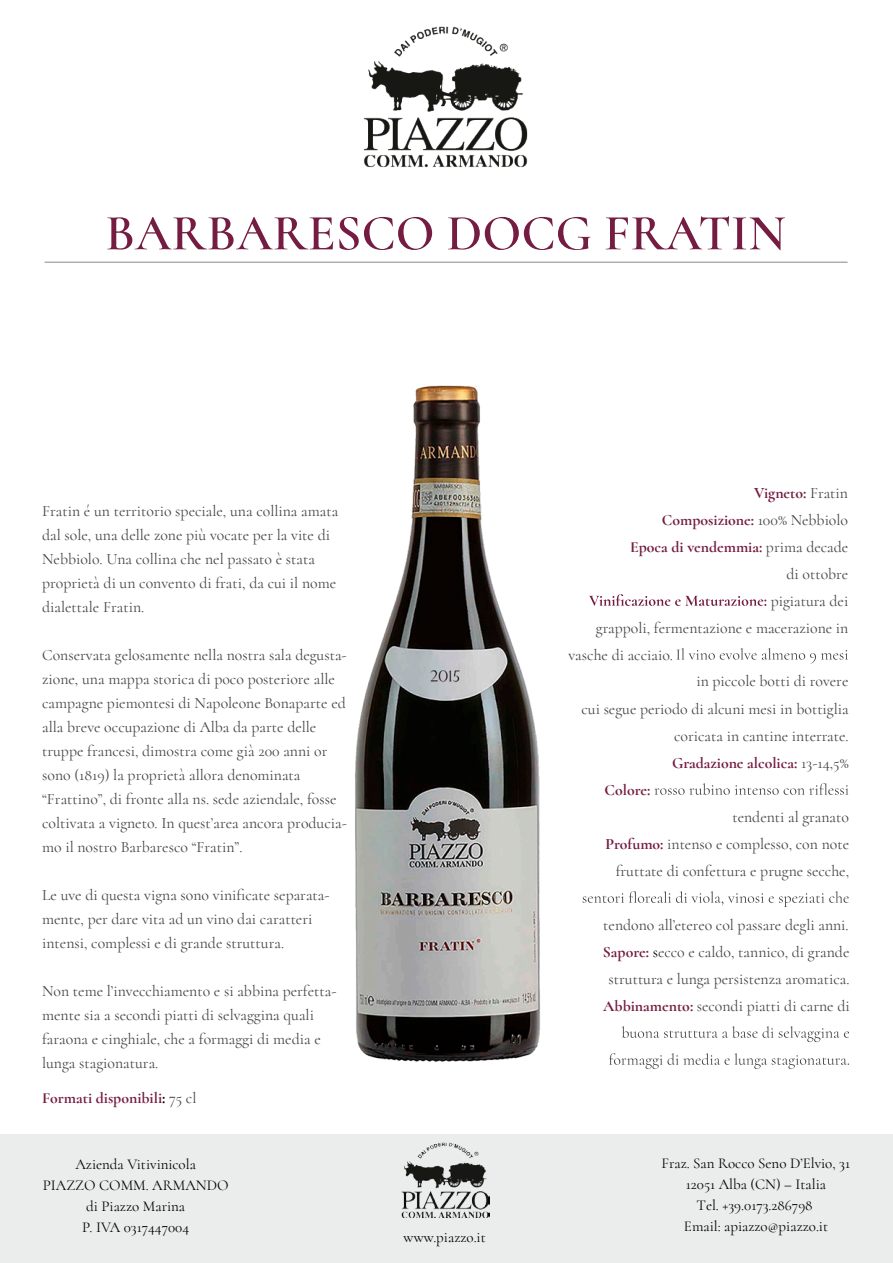
<style>
.page{position:relative;width:893px;height:1263px;background:#fff}
.page>*{position:absolute;margin:0;border:0;box-sizing:border-box;transform-origin:0 0}
.t1{font:600 51px "Cormorant";color:#741c41}
.t2{font:700 15.9px "Cormorant";color:#741c41}
.t3{font:15.75px/24px "Cormorant";color:#444}
.t4{font:700 15.75px "Cormorant";color:#741c41}
.t5{font:15px/21px "Cormorant";color:#000;text-align:center}
.s1{color:#000}
.s2{font-weight:400;color:#444}
.s3{font-weight:400;font-size:15.75px;color:#444}
.s4{font-weight:700;color:#741c41}
</style>
<div class="page">
<div style="left:0;top:1134px;width:893px;height:129px;background:#ebeded"></div>
<hr style="left:45px;top:262px;width:803px;height:1px;background:#9d9ea1">
<img style="left:364px;top:26px;width:164px;height:142px">
<img style="left:401px;top:1142px;width:88px;height:76px">
<svg style="left:589px;top:594px;width:177px;height:12px"></svg>
<svg style="left:676px;top:648px;width:172px;height:16px"></svg>
<svg style="left:654px;top:783px;width:194px;height:12px"></svg>
<svg style="left:583px;top:891px;width:266px;height:16px"></svg>
<svg style="left:621px;top:1026px;width:228px;height:16px"></svg>
<svg style="left:609px;top:1053px;width:240px;height:16px"></svg>
<img style="left:355px;top:385px;width:185px;height:677px">
<h1 class="t1" style="left:105px;top:202px;width:682px">BARBARESCO DOCG FRATIN</h1>
<p class="t3" style="left:42px;top:499px;width:298px">Fratin é un territorio speciale, una collina amata dal sole, una delle zone più vocate per la vite di Nebbiolo. Una collina che nel passato è stata proprietà di un convento di frati, da cui il nome dialettale Fratin.</p>
<p class="t3" style="left:42px;top:643px;width:306px">Conservata gelosamente nella nostra sala degusta&shy;zione, una mappa storica di poco posteriore alle campagne piemontesi di Napoleone Bonaparte ed alla breve occupazione di Alba da parte delle truppe francesi, dimostra come già 200 anni or sono (1819) la proprietà allora denominata “Frattino”, di fronte alla ns. sede aziendale, fosse coltivata a vigneto. In quest’area ancora producia&shy;mo il nostro Barbaresco “Fratin”.</p>
<p class="t3" style="left:42px;top:883px;width:289px">Le uve di questa vigna sono vinificate separata&shy;mente, per dare vita ad un vino dai caratteri intensi, complessi e di grande struttura.</p>
<p class="t3" style="left:42px;top:979px;width:296px">Non teme l’invecchiamento e si abbina perfetta&shy;mente sia a secondi piatti di selvaggina quali faraona e cinghiale, che a formaggi di media e lunga stagionatura.</p>
<p class="t4" style="left:42px;top:1088px;width:156px">Formati disponibili<span class="s1">:</span> <span class="s2">75 cl</span></p>
<p class="t2" style="left:754px;top:483px;width:95px">Vigneto: <span class="s3">Fratin</span></p>
<p class="t4" style="left:662px;top:510px;width:188px">Composizione: <span class="s2">100% Nebbiolo</span></p>
<p class="t4" style="left:630px;top:537px;width:220px">Epoca di vendemmia: <span class="s2">prima decade</span></p>
<p class="t3" style="left:786px;top:562px;width:63px">di ottobre</p>
<p class="t3" style="left:771px;top:589px;width:79px">pigiatura dei</p>
<p class="t3" style="left:596px;top:616px;width:254px">grappoli, fermentazione e macerazione in</p>
<p class="t3" style="left:569px;top:643px;width:106px">vasche di acciaio.</p>
<p class="t3" style="left:696px;top:669px;width:154px">in piccole botti di rovere</p>
<p class="t3" style="left:581px;top:697px;width:269px">cui segue periodo di alcuni mesi in bottiglia</p>
<p class="t3" style="left:674px;top:724px;width:176px">coricata in cantine interrate.</p>
<p class="t4" style="left:672px;top:753px;width:178px">Gradazione alcolica: <span class="s2">13-14,5%</span></p>
<p class="t4" style="left:605px;top:780px;width:47px">Colore:</p>
<p class="t3" style="left:606px;top:803px;width:245px;line-height:27px;text-align:right">tendenti al granato<br><span class="s4">Profumo:</span> intenso e complesso, con note fruttate di confettura e prugne secche,</p>
<p class="t3" style="left:603px;top:911px;width:248px;line-height:27px;text-align:center">tendono all’etereo col passare degli anni.<br><span class="s4">Sapore:</span> <span class="s1">s</span>ecco e caldo, tannico, di grande struttura e lunga persistenza aromatica.<br><span class="s4">Abbinamento:</span> secondi piatti di carne di</p>
<p class="t5" style="left:43px;top:1154px;width:188px">Azienda Vitivinicola<br>PIAZZO COMM. ARMANDO di Piazzo Marina<br>P. IVA 0317447004</p>
<p class="t5" style="left:661px;top:1153px;width:190px">Fraz. San Rocco Seno D’Elvio, 31<br>12051 Alba (CN) – Italia</p>
<p class="t5" style="left:696px;top:1195px;width:118px">Tel. +39.0173.286798</p>
<p class="t5" style="left:684px;top:1216px;width:146px">Email: apiazzo@piazzo.it</p>
<p class="t5" style="left:403px;top:1226px;width:84px">www.piazzo.it</p>
</div>
